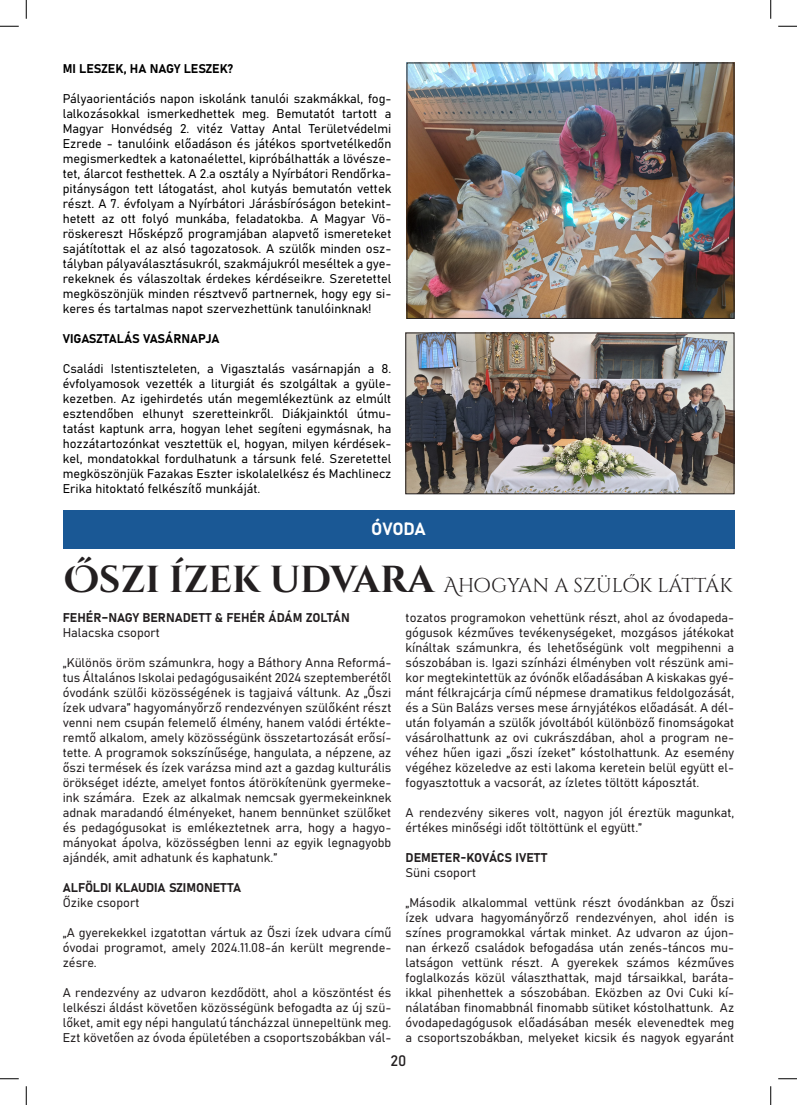
<style>
.page{position:relative;width:797px;height:1105px;background:#fff}
.page>*{position:absolute;margin:0;border:0;box-sizing:border-box;transform-origin:0 0}
.t1{font:20px "Cinzel Decorative";color:#231f20}
.t2{font:17.5px "Bahnschrift";letter-spacing:-.01em;color:#fff}
.t3{font:15px "Bahnschrift";color:#231f20}
.t4{font:12.5px/15px "Bahnschrift";color:#231f20;text-align:justify}
.t5{font:12.5px/15px "Bahnschrift";color:#000;text-align:justify}
.s1{font-weight:700;font-size:37.5px}
</style>
<div class="page">
<img style="left:409px;top:65px;width:323px;height:252px">
<div style="left:407px;top:63px;width:327px;height:256px;border:1px solid #231f20"></div>
<img style="left:407px;top:335px;width:325px;height:157px">
<div style="left:405px;top:333px;width:329px;height:161px;border:1px solid #231f20"></div>
<div style="left:63px;top:510px;width:671px;height:38px;background:#1a5895"></div>
<svg style="left:0;top:25px;width:19px;height:2px"></svg>
<svg style="left:778px;top:25px;width:19px;height:2px"></svg>
<svg style="left:0;top:1078px;width:19px;height:1px"></svg>
<svg style="left:778px;top:1078px;width:19px;height:1px"></svg>
<svg style="left:25px;top:0;width:2px;height:19px"></svg>
<svg style="left:25px;top:1086px;width:2px;height:19px"></svg>
<svg style="left:770px;top:0;width:1px;height:19px"></svg>
<svg style="left:770px;top:1086px;width:1px;height:19px"></svg>
<p class="t5" style="left:63px;top:60px;width:172px">MI LESZEK, HA NAGY LESZEK?</p>
<p class="t5" style="left:63px;top:90px;width:330px">Pályaorientációs napon iskolánk tanulói szakmákkal, fog&shy;lalkozásokkal ismerkedhettek meg. Bemutatót tartott a Magyar Honvédség 2. vitéz Vattay Antal Területvédelmi Ezrede - tanulóink előadáson és játékos sportvetélkedőn megismerkedtek a katonaélettel, kipróbálhatták a lövésze&shy;tet, álarcot festhettek. A 2.a osztály a Nyírbátori Rendőrka&shy;pitányságon tett látogatást, ahol kutyás bemutatón vettek részt. A 7. évfolyam a Nyírbátori Járásbíróságon betekint&shy;hetett az ott folyó munkába, feladatokba. A Magyar Vö&shy;röskereszt Hősképző programjában alapvető ismereteket sajátítottak el az alsó tagozatosok. A szülők minden osz&shy;tályban pályaválasztásukról, szakmájukról meséltek a gye&shy;rekeknek és válaszoltak érdekes kérdéseikre. Szeretettel megköszönjük minden résztvevő partnernek, hogy egy si&shy;keres és tartalmas napot szervezhettünk tanulóinknak!</p>
<p class="t5" style="left:63px;top:330px;width:158px">VIGASZTALÁS VASÁRNAPJA</p>
<p class="t5" style="left:63px;top:360px;width:330px">Családi Istentiszteleten, a Vigasztalás vasárnapján a 8. évfolyamosok vezették a liturgiát és szolgáltak a gyüle&shy;kezetben. Az igehirdetés után megemlékeztünk az elmúlt esztendőben elhunyt szeretteinkről. Diákjainktól útmu&shy;tatást kaptunk arra, hogyan lehet segíteni egymásnak, ha hozzátartozónkat vesztettük el, hogyan, milyen kérdések&shy;kel, mondatokkal fordulhatunk a társunk felé. Szeretettel megköszönjük Fazakas Eszter iskolalelkész és Machlinecz Erika hitoktató felkészítő munkáját.</p>
<p class="t2" style="left:371px;top:516px;width:56px">ÓVODA</p>
<p class="t1" style="left:64px;top:573px;width:670px"><span class="s1">ŐSZI ÍZEK UDVARA</span> Ahogyan a szülők látták</p>
<p class="t4" style="left:63px;top:609px;width:288px">FEHÉR–NAGY BERNADETT &amp; FEHÉR ÁDÁM ZOLTÁN</p>
<p class="t4" style="left:63px;top:624px;width:99px">Halacska csoport</p>
<p class="t4" style="left:63px;top:654px;width:330px">„Különös öröm számunkra, hogy a Báthory Anna Reformá&shy;tus Általános Iskolai pedagógusaiként 2024 szeptemberétől óvodánk szülői közösségének is tagjaivá váltunk. Az „Őszi ízek udvara” hagyományőrző rendezvényen szülőként részt venni nem csupán felemelő élmény, hanem valódi értékte&shy;remtő alkalom, amely közösségünk összetartozását erősí&shy;tette. A programok sokszínűsége, hangulata, a népzene, az őszi termések és ízek varázsa mind azt a gazdag kulturális örökséget idézte, amelyet fontos átörökítenünk gyermeke&shy;ink számára. Ezek az alkalmak nemcsak gyermekeinknek adnak maradandó élményeket, hanem bennünket szülőket és pedagógusokat is emlékeztetnek arra, hogy a hagyo&shy;mányokat ápolva, közösségben lenni az egyik legnagyobb ajándék, amit adhatunk és kaphatunk.”</p>
<p class="t4" style="left:63px;top:879px;width:180px">ALFÖLDI KLAUDIA SZIMONETTA</p>
<p class="t4" style="left:63px;top:894px;width:78px">Őzike csoport</p>
<p class="t4" style="left:63px;top:924px;width:330px">„A gyerekekkel izgatottan vártuk az Őszi ízek udvara című óvodai programot, amely 2024.11.08-án került megrende&shy;zésre.</p>
<p class="t4" style="left:63px;top:984px;width:330px">A rendezvény az udvaron kezdődött, ahol a köszöntést és lelkészi áldást követően közösségünk befogadta az új szü&shy;lőket, amit egy népi hangulatú táncházzal ünnepeltünk meg.<br>Ezt követően az óvoda épületében a csoportszobákban vál-</p>
<p class="t4" style="left:405px;top:609px;width:330px">tozatos programokon vehettünk részt, ahol az óvodapeda&shy;gógusok kézműves tevékenységeket, mozgásos játékokat kínáltak számunkra, és lehetőségünk volt megpihenni a sószobában is. Igazi színházi élményben volt részünk ami&shy;kor megtekintettük az óvónők előadásában A kiskakas gyé&shy;mánt félkrajcárja című népmese dramatikus feldolgozását, és a Sün Balázs verses mese árnyjátékos előadását. A dél&shy;után folyamán a szülők jóvoltából különböző finomságokat vásárolhattunk az ovi cukrászdában, ahol a program ne&shy;véhez hűen igazi „őszi ízeket” kóstolhattunk. Az esemény végéhez közeledve az esti lakoma keretein belül együtt el&shy;fogyasztottuk a vacsorát, az ízletes töltött káposztát.</p>
<p class="t4" style="left:405px;top:804px;width:330px">A rendezvény sikeres volt, nagyon jól éreztük magunkat, értékes minőségi időt töltöttünk el együtt.”</p>
<p class="t4" style="left:405px;top:849px;width:143px">DEMETER-KOVÁCS IVETT</p>
<p class="t4" style="left:405px;top:864px;width:72px">Süni csoport</p>
<p class="t4" style="left:405px;top:894px;width:330px">„Második alkalommal vettünk részt óvodánkban az Őszi ízek udvara hagyományőrző rendezvényen, ahol idén is színes programokkal vártak minket. Az udvaron az újon&shy;nan érkező családok befogadása után zenés-táncos mu&shy;latságon vettünk részt. A gyerekek számos kézműves foglalkozás közül választhattak, majd társaikkal, baráta&shy;ikkal pihenhettek a sószobában. Eközben az Ovi Cuki kí&shy;nálatában finomabbnál finomabb sütiket kóstolhattunk. Az óvodapedagógusok előadásában mesék elevenedtek meg a csoportszobákban, melyeket kicsik és nagyok egyaránt</p>
<p class="t3" style="left:390px;top:1049px;width:18px">20</p>
</div>
